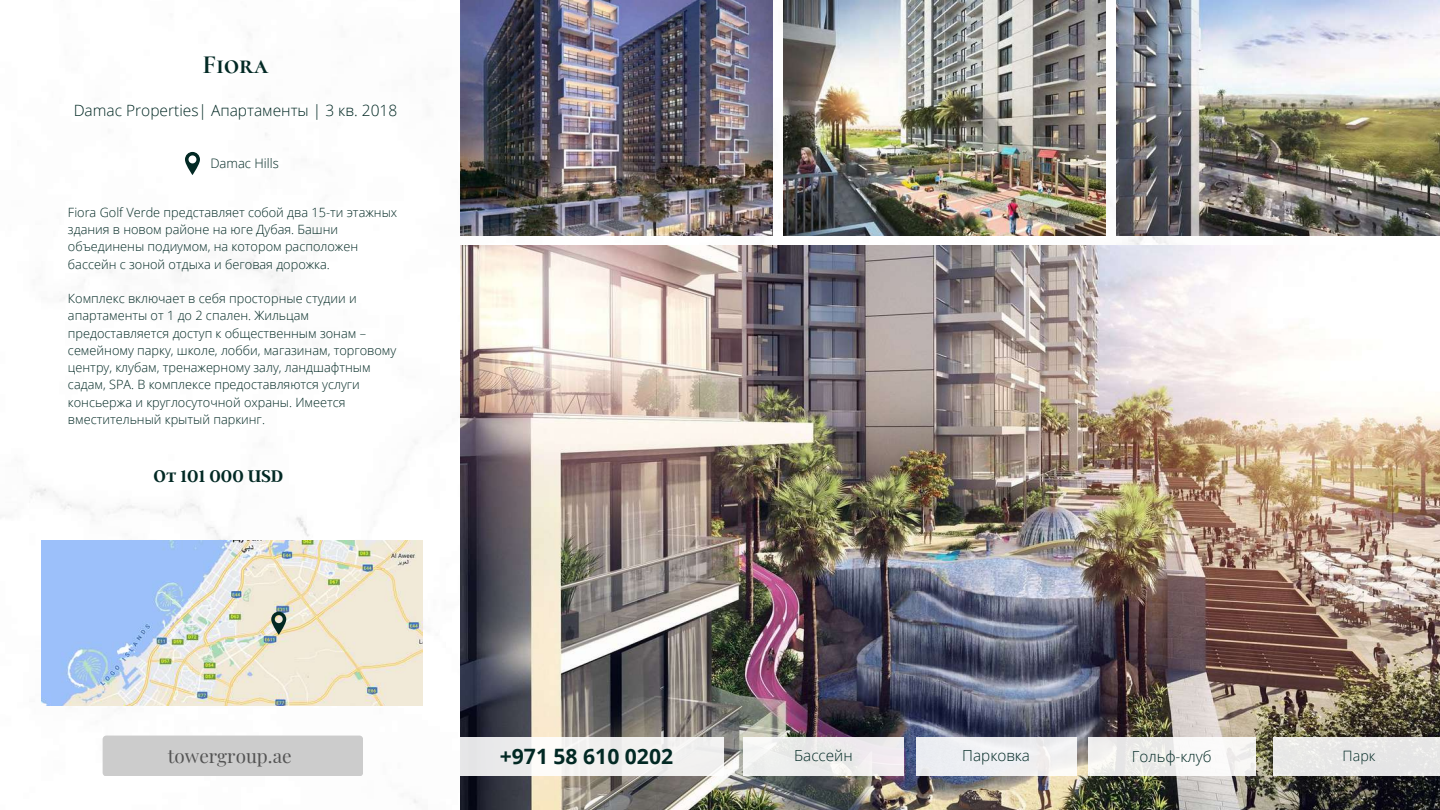
<style>
.page{position:relative;width:1440px;height:810px;background:#fff}
.page>*{position:absolute;margin:0;border:0;box-sizing:border-box;transform-origin:0 0}
.t1{font:700 26.4px "Cormorant SC";color:#022924}
.t2{font:700 21.1px "Open Sans";color:#022924}
.t3{font:18.9px "Playfair Display";color:#545454}
.t4{font:600 18.8px "Argent CF";color:#022924}
.t5{font:300 15.5px "Open Sans";color:#022924}
.t6{font:300 15.3px "Open Sans";color:#022924}
.t7{font:300 14.3px "Open Sans";color:#022924}
.t8{font:300 13.1px "Open Sans";color:#022924}
.t9{font:300 12.8px/17.2px "Open Sans";color:#022924}
</style>
<div class="page">
<img style="left:461px;top:246px;width:979px;height:564px">
<img style="left:461px;top:0;width:312px;height:236px">
<img style="left:783px;top:0;width:323px;height:236px">
<img style="left:1116px;top:0;width:324px;height:236px">
<div style="left:461px;top:737px;width:263px;height:39px;background:linear-gradient(to bottom,#f0f0ef,#f1f0ef)"></div>
<div style="left:743px;top:737px;width:161px;height:39px;background:#eeeced"></div>
<div style="left:916px;top:737px;width:160px;height:39px;background:#eeeff2"></div>
<div style="left:1088px;top:737px;width:167px;height:39px;background:linear-gradient(to bottom,#f3f2f1,#f2f2f0)"></div>
<div style="left:1273px;top:737px;width:167px;height:39px;background:#e7e7e6"></div>
<div style="left:103px;top:736px;width:260px;height:40px;background:#ccc;border-radius:4px"></div>
<img style="left:41px;top:541px;width:381px;height:165px">
<svg style="left:271px;top:612px;width:15px;height:23px"></svg>
<svg style="left:185px;top:152px;width:15px;height:23px"></svg>
<h1 class="t1" style="left:203px;top:49px;width:67px">Fiora</h1>
<p class="t5" style="left:74px;top:100px;width:325px">Damac Properties| Апартаменты | 3 кв. 2018</p>
<p class="t8" style="left:210px;top:154px;width:70px">Damac Hills</p>
<p class="t9" style="left:68px;top:203px;width:331px">Fiora Golf Verde представляет собой два 15-ти этажных здания в новом районе на юге Дубая. Башни объединены подиумом, на котором расположен бассейн с зоной отдыха и беговая дорожка.</p>
<p class="t9" style="left:68px;top:290px;width:330px">Комплекс включает в себя просторные студии и апартаменты от 1 до 2 спален. Жильцам предоставляется доступ к общественным зонам – семейному парку, школе, лобби, магазинам, торговому центру, клубам, тренажерному залу, ландшафтным садам, SPA. В комплексе предоставляются услуги консьержа и круглосуточной охраны. Имеется вместительный крытый паркинг.</p>
<h3 class="t4" style="left:154px;top:464px;width:131px">От 101 000 USD</h3>
<h3 class="t3" style="left:168px;top:743px;width:125px">towergroup.ae</h3>
<h2 class="t2" style="left:500px;top:741px;width:175px">+971 58 610 0202</h2>
<p class="t6" style="left:794px;top:745px;width:60px">Бассейн</p>
<p class="t6" style="left:962px;top:745px;width:69px">Парковка</p>
<p class="t6" style="left:1132px;top:746px;width:81px">Гольф-клуб</p>
<p class="t7" style="left:1343px;top:745px;width:34px">Парк</p>
</div>
